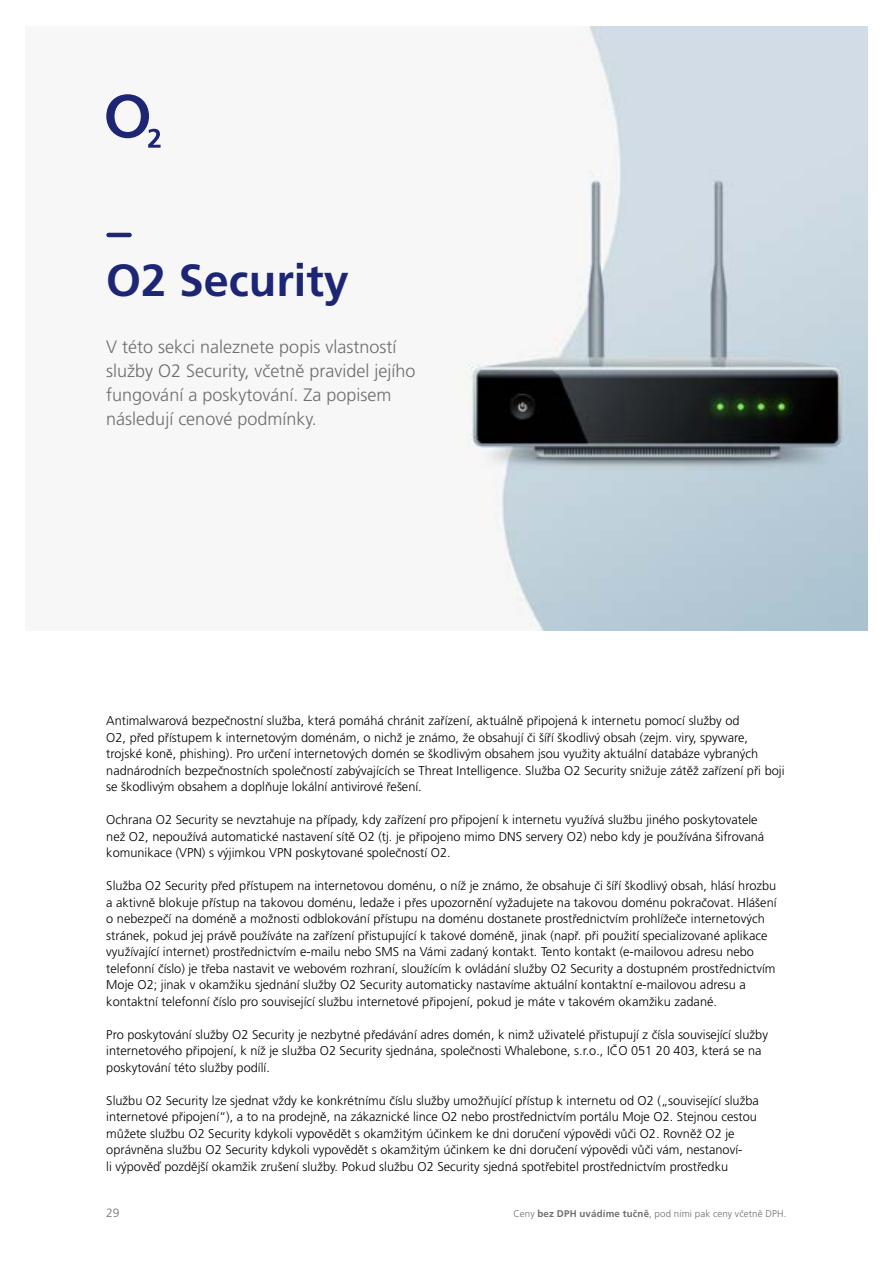
<style>
.page{position:relative;width:893px;height:1263px;background:#fff}
.page>*{position:absolute;margin:0;border:0;box-sizing:border-box;transform-origin:0 0}
.t1{font:700 45px "Frutiger CE";color:#1c2674}
.t2{font:300 18px/24px "Frutiger CE";color:#6d6e71}
.t3{font:300 12.75px/16.5px "Frutiger CE";color:#000}
.t4{font:300 12px "Frutiger CE";color:#6d6e71}
.t5{font:300 9.75px "Frutiger CE";letter-spacing:.015em;color:#6d6e71}
.s1{font-weight:700}
</style>
<div class="page">
<img style="left:106px;top:27px;width:761px;height:603px">
<svg style="left:106px;top:82px;width:55px;height:66px"></svg>
<hr style="left:109px;top:233px;width:21px;height:4px;background:#1c2674">
<h1 class="t1" style="left:106px;top:255px;width:244px">O2 Security</h1>
<h2 class="t2" style="left:106px;top:334px;width:311px">V této sekci naleznete popis vlastností služby O2 Security, včetně pravidel jejího fungování a poskytování. Za popisem následují cenové podmínky.</h2>
<p class="t3" style="left:106px;top:712px;width:680px">Antimalwarová bezpečnostní služba, která pomáhá chránit zařízení, aktuálně připojená k internetu pomocí služby od<br>O2, před přístupem k internetovým doménám, o nichž je známo, že obsahují či šíří škodlivý obsah (zejm. viry, spyware, trojské koně, phishing). Pro určení internetových domén se škodlivým obsahem jsou využity aktuální databáze vybraných nadnárodních bezpečnostních společností zabývajících se Threat Intelligence. Služba O2 Security snižuje zátěž zařízení při boji se škodlivým obsahem a doplňuje lokální antivirové řešení.</p>
<p class="t3" style="left:106px;top:811px;width:659px">Ochrana O2 Security se nevztahuje na případy, kdy zařízení pro připojení k internetu využívá službu jiného poskytovatele než O2, nepoužívá automatické nastavení sítě O2 (tj. je připojeno mimo DNS servery O2) nebo kdy je používána šifrovaná komunikace (VPN) s výjimkou VPN poskytované společností O2.</p>
<p class="t3" style="left:106px;top:877px;width:672px">Služba O2 Security před přístupem na internetovou doménu, o níž je známo, že obsahuje či šíří škodlivý obsah, hlásí hrozbu a aktivně blokuje přístup na takovou doménu, ledaže i přes upozornění vyžadujete na takovou doménu pokračovat. Hlášení o nebezpečí na doméně a možnosti odblokování přístupu na doménu dostanete prostřednictvím prohlížeče internetových stránek, pokud jej právě používáte na zařízení přistupující k takové doméně, jinak (např. při použití specializované aplikace využívající internet) prostřednictvím e-mailu nebo SMS na Vámi zadaný kontakt. Tento kontakt (e-mailovou adresu nebo telefonní číslo) je třeba nastavit ve webovém rozhraní, sloužícím k ovládání služby O2 Security a dostupném prostřednictvím Moje O2; jinak v okamžiku sjednání služby O2 Security automaticky nastavíme aktuální kontaktní e-mailovou adresu a kontaktní telefonní číslo pro související službu internetové připojení, pokud je máte v takovém okamžiku zadané.</p>
<p class="t3" style="left:106px;top:1026px;width:663px">Pro poskytování služby O2 Security je nezbytné předávání adres domén, k nimž uživatelé přistupují z čísla související služby internetového připojení, k níž je služba O2 Security sjednána, společnosti Whalebone, s.r.o., IČO 051 20 403, která se na poskytování této služby podílí.</p>
<p class="t3" style="left:106px;top:1092px;width:654px">Službu O2 Security lze sjednat vždy ke konkrétnímu číslu služby umožňující přístup k internetu od O2 („související služba internetové připojení“), a to na prodejně, na zákaznické lince O2 nebo prostřednictvím portálu Moje O2. Stejnou cestou můžete službu O2 Security kdykoli vypovědět s okamžitým účinkem ke dni doručení výpovědi vůči O2. Rovněž O2 je oprávněna službu O2 Security kdykoli vypovědět s okamžitým účinkem ke dni doručení výpovědi vůči vám, nestanoví-<br>li výpověď pozdější okamžik zrušení služby. Pokud službu O2 Security sjedná spotřebitel prostřednictvím prostředku</p>
<p class="t4" style="left:106px;top:1206px;width:15px">29</p>
<p class="t5" style="left:513px;top:1208px;width:275px">Ceny <span class="s1">bez DPH uvádíme tučně</span>, pod nimi pak ceny včetně DPH.</p>
</div>
